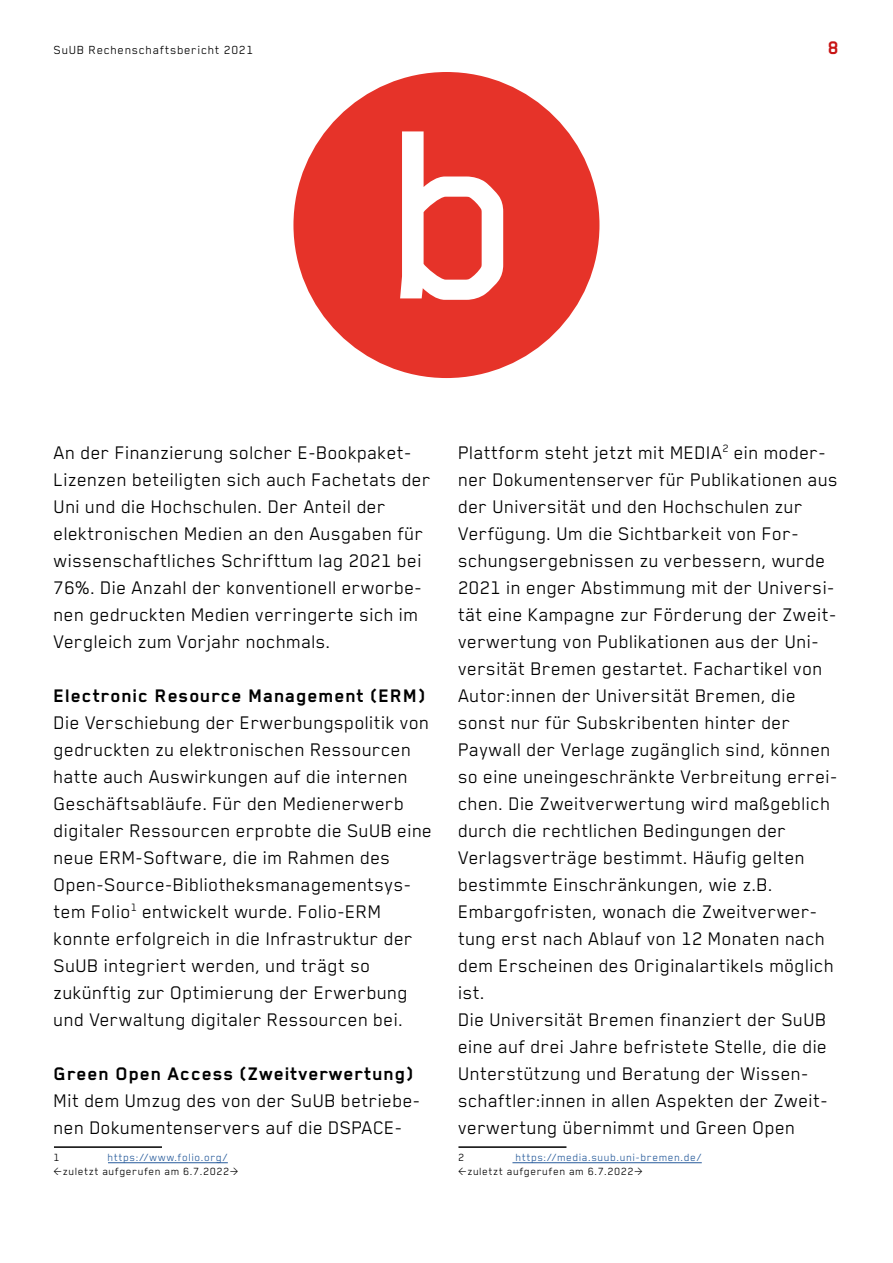
<style>
.page{position:relative;width:893px;height:1263px;background:#fff}
.page>*{position:absolute;margin:0;border:0;box-sizing:border-box;transform-origin:0 0}
.t1{font:21px/27px "Blender Pro";letter-spacing:.01em;color:#000}
.t2{font:700 21px "Blender Pro";letter-spacing:.04em;color:#000}
.t3{font:700 21px "Blender Pro";color:#c81414}
.t4{font:13.5px "Blender Pro";letter-spacing:.05em;color:#000}
.t5{font:12px "Blender Pro";letter-spacing:.05em;color:#000}
.t6{font:12px "Blender Pro";letter-spacing:.05em;color:#275b9b}
</style>
<div class="page">
<svg style="left:293px;top:72px;width:306px;height:306px;fill:#e63329"></svg>
<hr style="left:54px;top:1146px;width:108px;height:2px;background:#000">
<hr style="left:108px;top:1162px;width:120px;height:1px;background:#275b9b">
<hr style="left:458px;top:1146px;width:108px;height:2px;background:#000">
<hr style="left:512px;top:1162px;width:190px;height:1px;background:#275b9b">
<p class="t4" style="left:54px;top:43px;width:201px">SuUB Rechenschaftsbericht 2021</p>
<p class="t3" style="left:828px;top:37px;width:12px">8</p>
<p class="t1" style="left:54px;top:438px;width:379px">An der Finanzierung solcher E-Bookpaket-Lizenzen beteiligten sich auch Fachetats der Uni und die Hochschulen. Der Anteil der elektronischen Medien an den Ausgaben für wissenschaftliches Schrifttum lag 2021 bei 76%. Die Anzahl der konventionell erworbe&shy;nen gedruckten Medien verringerte sich im Vergleich zum Vorjahr nochmals.</p>
<p class="t2" style="left:54px;top:684px;width:373px">Electronic Resource Management (ERM)</p>
<p class="t1" style="left:54px;top:708px;width:380px">Die Verschiebung der Erwerbungspolitik von gedruckten zu elektronischen Ressourcen hatte auch Auswirkungen auf die internen Geschäftsabläufe. Für den Medienerwerb digitaler Ressourcen erprobte die SuUB eine neue ERM-Software, die im Rahmen des Open-Source-Bibliotheksmanagementsys&shy;tem Folio<sup>1</sup> entwickelt wurde. Folio-ERM konnte erfolgreich in die Infrastruktur der SuUB integriert werden, und trägt so zukünftig zur Optimierung der Erwerbung und Verwaltung digitaler Ressourcen bei.</p>
<p class="t2" style="left:54px;top:1062px;width:361px">Green Open Access (Zweitverwertung)</p>
<p class="t1" style="left:54px;top:1086px;width:368px">Mit dem Umzug des von der SuUB betriebe&shy;nen Dokumentenservers auf die DSPACE-</p>
<p class="t5" style="left:54px;top:1151px;width:8px">1</p>
<p class="t6" style="left:108px;top:1151px;width:121px">https://www.folio.org/</p>
<p class="t5" style="left:54px;top:1164px;width:186px">&lt;zuletzt aufgerufen am 6.7.2022&gt;</p>
<p class="t1" style="left:458px;top:438px;width:381px">Plattform steht jetzt mit MEDIA<sup>2</sup> ein moder&shy;ner Dokumentenserver für Publikationen aus der Universität und den Hochschulen zur Verfügung. Um die Sichtbarkeit von For&shy;schungsergebnissen zu verbessern, wurde 2021 in enger Abstimmung mit der Universi&shy;tät eine Kampagne zur Förderung der Zweit&shy;verwertung von Publikationen aus der Uni&shy;versität Bremen gestartet. Fachartikel von Autor:innen der Universität Bremen, die sonst nur für Subskribenten hinter der Paywall der Verlage zugänglich sind, können so eine uneingeschränkte Verbreitung errei&shy;chen. Die Zweitverwertung wird maßgeblich durch die rechtlichen Bedingungen der Verlagsverträge bestimmt. Häufig gelten bestimmte Einschränkungen, wie z.B.<br>Embargofristen, wonach die Zweitverwer&shy;tung erst nach Ablauf von 12 Monaten nach dem Erscheinen des Originalartikels möglich ist.<br>Die Universität Bremen finanziert der SuUB eine auf drei Jahre befristete Stelle, die die Unterstützung und Beratung der Wissen&shy;schaftler:innen in allen Aspekten der Zweit&shy;verwertung übernimmt und Green Open</p>
<p class="t5" style="left:458px;top:1151px;width:8px">2</p>
<p class="t6" style="left:516px;top:1151px;width:187px">https://media.suub.uni-bremen.de/</p>
<p class="t5" style="left:458px;top:1164px;width:186px">&lt;zuletzt aufgerufen am 6.7.2022&gt;</p>
</div>
